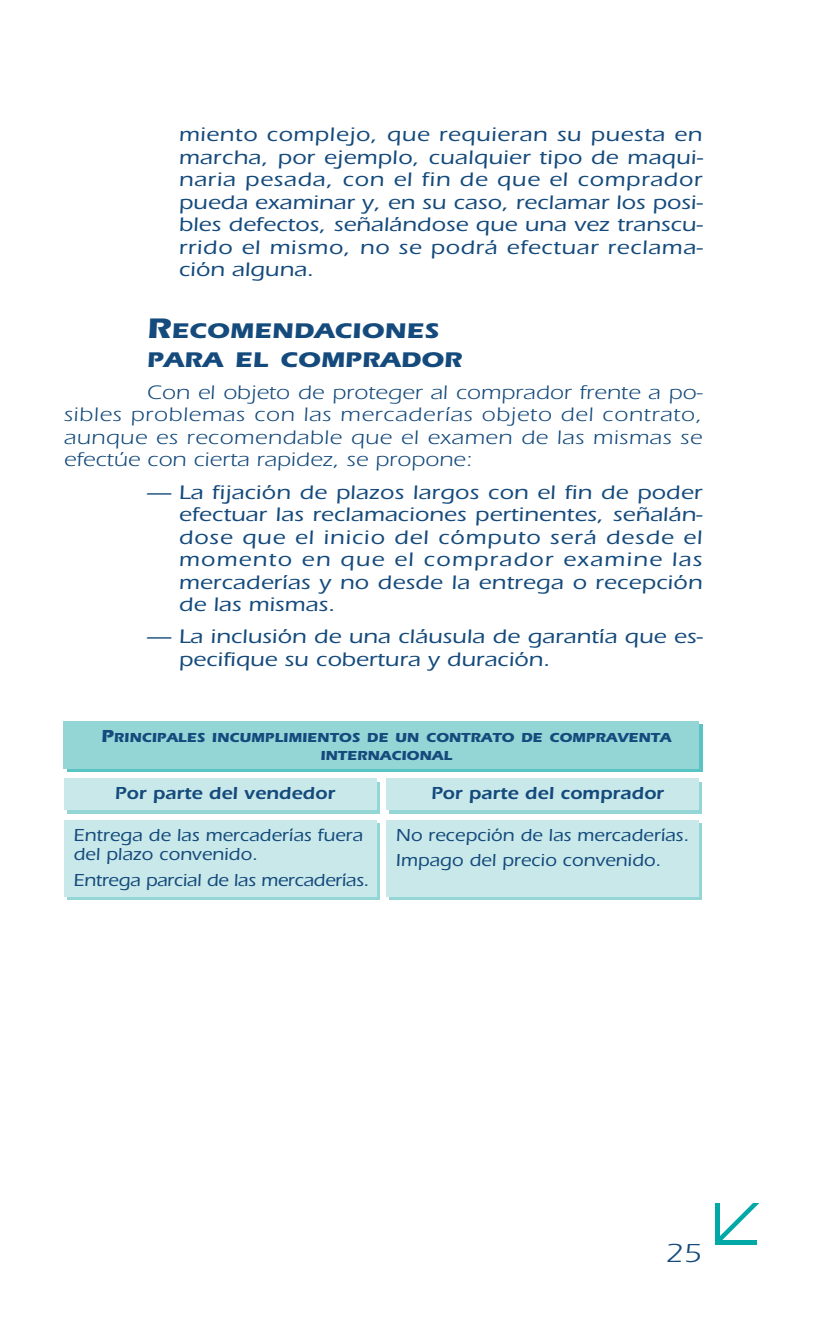
<style>
.page{position:relative;width:830px;height:1340px;background:#fff}
.page>*{position:absolute;margin:0;border:0;box-sizing:border-box;transform-origin:0 0}
.t1{font:27px "Itc Eras";color:#144a7c;scale:1.2 1}
.t2{font:700 22.05px/29.2px "Itc Eras";color:#144a7c;scale:1.2 1}
.t3{font:500 20.25px/22.5px "Itc Eras";color:#144a7c;text-align:justify;scale:1.2 1}
.t4{font:20.25px/22.5px "Itc Eras";color:#144a7c;text-align:justify;scale:1.2 1}
.t5{font:500 18px/19.1px "Itc Eras";color:#144a7c;scale:1.1 1}
.t6{font:600 18px "Itc Eras";color:#144a7c;scale:1.1 1}
.t7{font:500 18px "Itc Eras";letter-spacing:-.02em;color:#144a7c;scale:1.1 1}
.t8{font:700 13.5px/18px "Itc Eras";color:#144a7c;text-align:center;scale:1.1 1}
.s1{font-size:29.25px}
.s2{font-size:18px}
</style>
<div class="page">
<div style="left:714px;top:1239px;width:42px;height:5px;background:#00a9a7"></div>
<div style="left:714px;top:1202px;width:5px;height:42px;background:#00a9a7"></div>
<svg style="left:716px;top:1202px;width:44px;height:40px"></svg>
<div style="left:67px;top:724px;width:635px;height:48px;background:#59c4c4"></div>
<div style="left:64px;top:721px;width:634px;height:48px;background:#94d5d6"></div>
<div style="left:67px;top:781px;width:312px;height:32px;background:#94d5d6"></div>
<div style="left:64px;top:778px;width:312px;height:32px;background:#c9e8e9"></div>
<div style="left:389px;top:781px;width:313px;height:32px;background:#94d5d6"></div>
<div style="left:386px;top:778px;width:312px;height:32px;background:#c9e8e9"></div>
<div style="left:67px;top:823px;width:312px;height:76px;background:linear-gradient(to right,#94d5d6,#94d5d6)"></div>
<div style="left:64px;top:820px;width:312px;height:76px;background:#c9e8e9"></div>
<div style="left:389px;top:823px;width:313px;height:76px;background:linear-gradient(to right,#94d5d6,#94d5d6)"></div>
<div style="left:386px;top:820px;width:312px;height:76px;background:#c9e8e9"></div>
<p class="t3" style="left:179px;top:125px;width:438px">miento complejo, que requieran su puesta en marcha, por ejemplo, cualquier tipo de maqui&shy;naria pesada, con el fin de que el comprador pueda examinar y, en su caso, reclamar los posi&shy;bles defectos, señalándose que una vez transcu&shy;rrido el mismo, no se podrá efectuar reclama&shy;ción alguna.</p>
<p class="t2" style="left:147px;top:318px;width:264px"><span class="s1">R</span>ECOMENDACIONES<br>PARA EL COMPRADOR</p>
<p class="t4" style="left:64px;top:383px;width:533px;text-indent:83px">Con el objeto de proteger al comprador frente a po&shy;sibles problemas con las mercaderías objeto del contrato, aunque es recomendable que el examen de las mismas se efectúe con cierta rapidez, se propone:</p>
<p class="t3" style="left:179px;top:482px;width:438px;text-indent:-32px">— La fijación de plazos largos con el fin de poder efectuar las reclamaciones pertinentes, señalán&shy;dose que el inicio del cómputo será desde el momento en que el comprador examine las mercaderías y no desde la entrega o recepción de las mismas.</p>
<p class="t3" style="left:179px;top:627px;width:438px;text-indent:-32px">— La inclusión de una cláusula de garantía que es&shy;pecifique su cobertura y duración.</p>
<p class="t8" style="left:101px;top:730px;width:519px"><span class="s2">P</span>RINCIPALES INCUMPLIMIENTOS DE UN CONTRATO DE COMPRAVENTA<br>INTERNACIONAL</p>
<p class="t6" style="left:115px;top:787px;width:201px">Por parte del vendedor</p>
<p class="t6" style="left:431px;top:787px;width:213px">Por parte del comprador</p>
<p class="t5" style="left:73px;top:827px;width:265px">Entrega de las mercaderías fuera del plazo convenido.</p>
<p class="t7" style="left:73px;top:873px;width:270px">Entrega parcial de las mercaderías.</p>
<p class="t5" style="left:395px;top:824px;width:268px;line-height:25.4px">No recepción de las mercaderías.<br>Impago del precio convenido.</p>
<h1 class="t1" style="left:665px;top:1244px;width:32px">25</h1>
</div>
